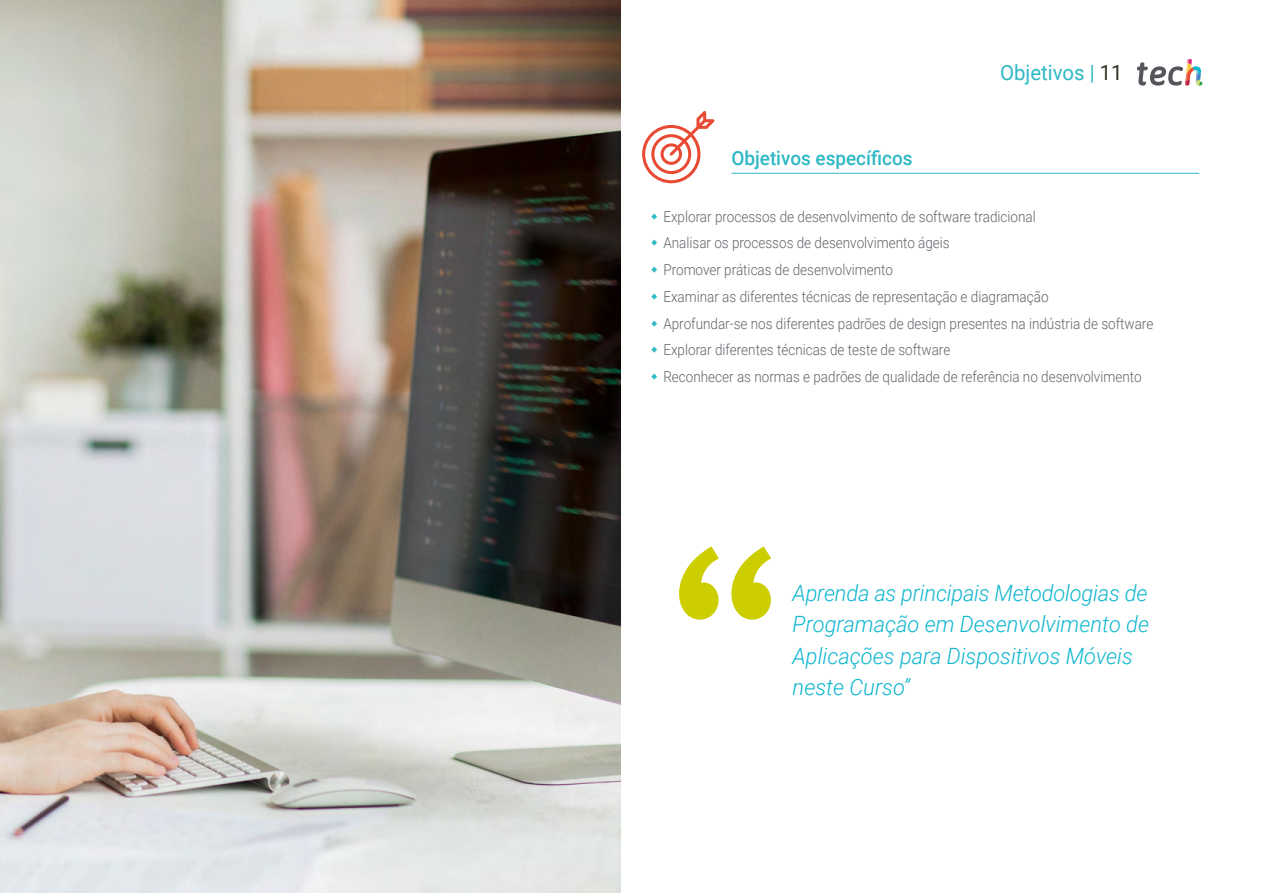
<style>
.page{position:relative;width:1263px;height:893px;background:#fff}
.page>*{position:absolute;margin:0;border:0;box-sizing:border-box;transform-origin:0 0}
.t1{font:italic 300 22.5px/31.5px "Roboto";color:#0fb6cf}
.t2{font:21px "Roboto";color:#2db8c5}
.t3{font:500 19.5px "Roboto";color:#2db8c5}
.t4{font:300 15px/26.7px "Roboto";color:#61646a;scale:.9 1}
.s1{color:#312e20}
</style>
<div class="page">
<hr style="left:731px;top:173px;width:468px;height:1px;background:#2db8c5">
<img style="left:0;top:0;width:621px;height:893px">
<svg style="left:1137px;top:59px;width:65px;height:27px"></svg>
<svg style="left:679px;top:546px;width:92px;height:74px"></svg>
<svg style="left:642px;top:111px;width:72px;height:72px"></svg>
<h3 class="t3" style="left:731px;top:144px;width:183px">Objetivos específicos</h3>
<h2 class="t2" style="left:1000px;top:57px;width:124px">Objetivos | <span class="s1">11</span></h2>
<p class="t4" style="left:663px;top:202px;width:546px">Explorar processos de desenvolvimento de software tradicional<br>Analisar os processos de desenvolvimento ágeis<br>Promover práticas de desenvolvimento<br>Examinar as diferentes técnicas de representação e diagramação<br>Aprofundar-se nos diferentes padrões de design presentes na indústria de software Explorar diferentes técnicas de teste de software<br>Reconhecer as normas e padrões de qualidade de referência no desenvolvimento</p>
<h1 class="t1" style="left:792px;top:576px;width:358px">Aprenda as principais Metodologias de<br>Programação em Desenvolvimento de<br>Aplicações para Dispositivos Móveis neste Curso”</h1>
</div>
